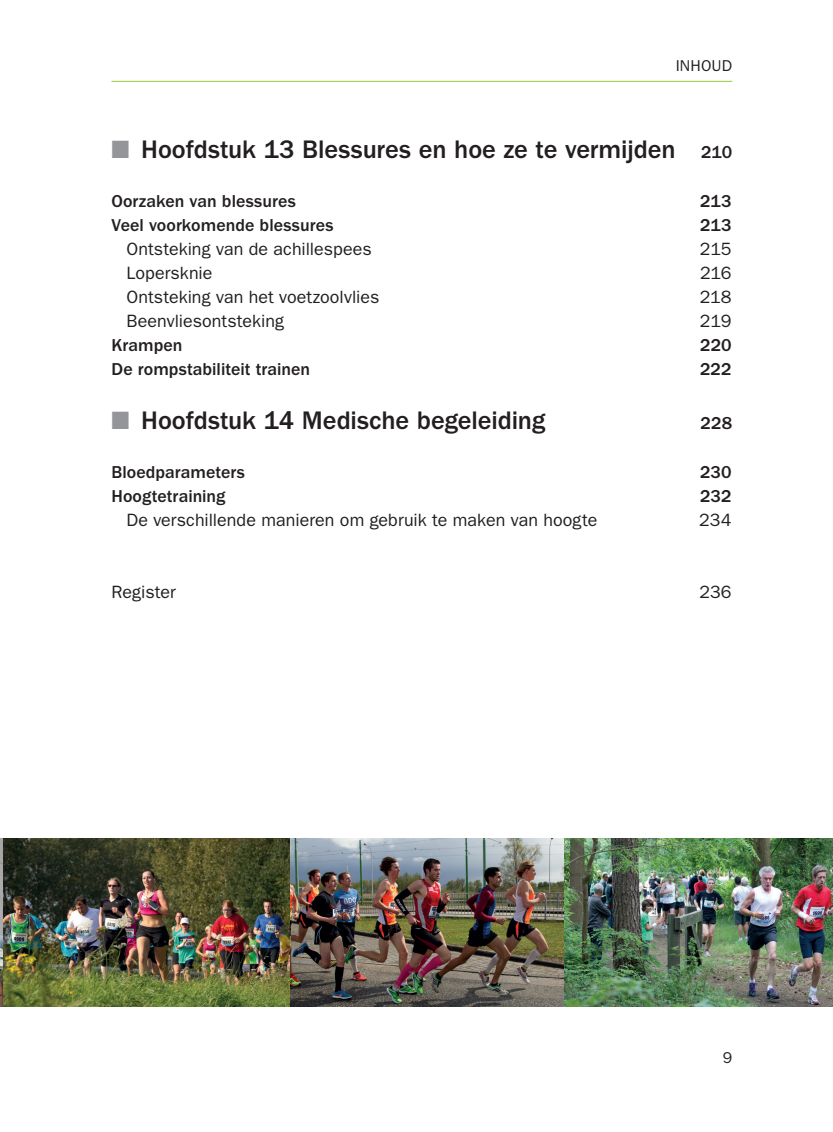
<style>
.page{position:relative;width:833px;height:1132px;background:#fff}
.page>*{position:absolute;margin:0;border:0;box-sizing:border-box;transform-origin:0 0}
.t1{font:500 26.25px "Franklin Gothic";letter-spacing:-.005em;color:#231f20}
.t2{font:17.85px "Franklin Gothic";color:#231f20}
.t3{font:500 17.85px "Franklin Gothic";color:#231f20}
.t4{font:15.75px "Franklin Gothic";letter-spacing:.01em;color:#231f20}
.s1{color:#939598}
.s2{font-size:17.85px}
</style>
<div class="page">
<img style="left:0;top:838px;width:832px;height:169px">
<hr style="left:111px;top:81px;width:620px;height:1px;background:#99ca3b">
<p class="t4" style="left:675px;top:57px;width:56px">Inhoud</p>
<h1 class="t1" style="left:111px;top:135px;width:622px"><span class="s1">■</span> Hoofdstuk 13 Blessures en hoe ze te vermijden <span class="s2">210</span></h1>
<p class="t3" style="left:111px;top:191px;width:186px">Oorzaken van blessures</p>
<p class="t3" style="left:700px;top:191px;width:33px">213</p>
<p class="t3" style="left:111px;top:215px;width:223px">Veel voorkomende blessures</p>
<p class="t3" style="left:700px;top:215px;width:33px">213</p>
<p class="t2" style="left:111px;top:239px;width:262px">Ontsteking van de achillespees</p>
<p class="t2" style="left:699px;top:239px;width:33px">215</p>
<p class="t2" style="left:126px;top:263px;width:88px">Lopersknie</p>
<p class="t2" style="left:699px;top:263px;width:33px">216</p>
<p class="t2" style="left:111px;top:287px;width:269px">O ntsteking van het voetzoolvlies</p>
<p class="t2" style="left:699px;top:287px;width:33px">218</p>
<p class="t2" style="left:126px;top:311px;width:159px">Beenvliesontsteking</p>
<p class="t2" style="left:699px;top:311px;width:33px">219</p>
<p class="t3" style="left:111px;top:335px;width:73px">Krampen</p>
<p class="t3" style="left:700px;top:335px;width:33px">220</p>
<p class="t3" style="left:111px;top:359px;width:200px">De rompstabiliteit trainen</p>
<p class="t3" style="left:699px;top:359px;width:33px">222</p>
<h1 class="t1" style="left:111px;top:406px;width:435px"><span class="s1">■</span> Hoofdstuk 14 Medische begeleiding</h1>
<p class="t3" style="left:700px;top:413px;width:33px">228</p>
<p class="t3" style="left:111px;top:462px;width:135px">Bloedparameters</p>
<p class="t3" style="left:700px;top:462px;width:33px">230</p>
<p class="t3" style="left:111px;top:486px;width:115px">Hoogtetraining</p>
<p class="t3" style="left:700px;top:486px;width:33px">232</p>
<p class="t2" style="left:126px;top:509px;width:472px">De verschillende manieren om gebruik te maken van hoogte</p>
<p class="t2" style="left:699px;top:509px;width:34px">234</p>
<p class="t2" style="left:111px;top:581px;width:66px">Register</p>
<p class="t2" style="left:699px;top:581px;width:34px">236</p>
<p class="t4" style="left:722px;top:1049px;width:11px">9</p>
</div>
